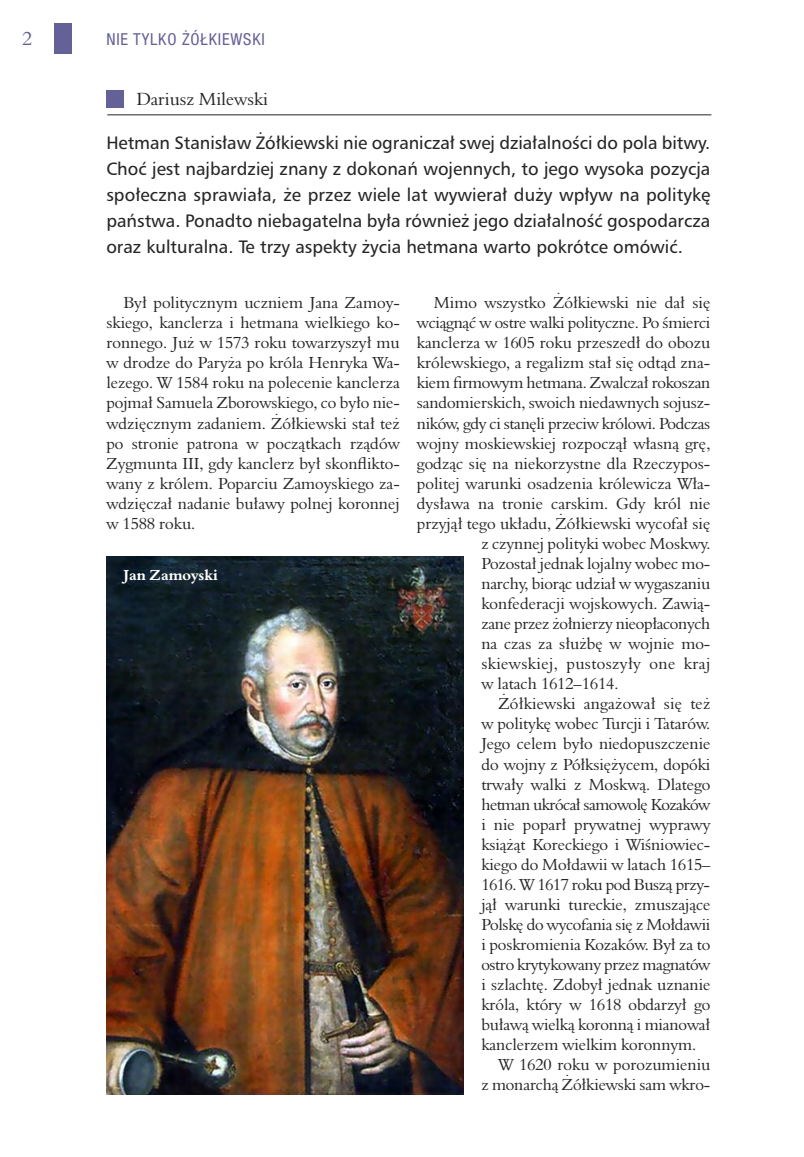
<style>
.page{position:relative;width:804px;height:1157px;background:#fff}
.page>*{position:absolute;margin:0;border:0;box-sizing:border-box;transform-origin:0 0}
.t1{font:19.5px "Aldine 401 EU";color:#636197}
.t2{font:18px/26.1px "Humnst 777 EU";color:#272526;text-align:justify}
.t3{font:18px "Aldine 401 EU";color:#272526}
.t4{font:16.5px/20.1px "Aldine 401 EU";letter-spacing:-.005em;color:#272526;text-align:justify}
.t5{font:16.5px "Aldine 401 EU";letter-spacing:-.025em;color:#272526}
.t6{font:16.5px "Aldine 401 EU";letter-spacing:.02em;color:#272526}
.t7{font:16.5px "Aldine 401 EU";letter-spacing:-.03em;color:#272526}
.t8{font:condensed 16.5px "Helvetica Neue LT Com";letter-spacing:.05em;color:#636197}
.t9{font:700 15px "Aldine 401 EU";color:#fff}
</style>
<div class="page">
<div style="left:54px;top:24px;width:17px;height:30px;background:#636197"></div>
<div style="left:106px;top:90px;width:17px;height:17px;background:#636197"></div>
<hr style="left:107px;top:114px;width:604px;height:1px;background:#272526">
<img style="left:106px;top:556px;width:357px;height:538px">
<p class="t1" style="left:22px;top:27px;width:11px">2</p>
<p class="t8" style="left:106px;top:29px;width:160px">NIE TYLKO ŻÓŁKIEWSKI</p>
<p class="t3" style="left:136px;top:88px;width:133px">Dariusz Milewski</p>
<p class="t2" style="left:106px;top:129px;width:605px">Hetman Stanisław Żółkiewski nie ograniczał swej działalności do pola bitwy.<br>Choć jest najbardziej znany z dokonań wojennych, to jego wysoka pozycja społeczna sprawiała, że przez wiele lat wywierał duży wpływ na politykę państwa. Ponadto niebagatelna była również jego działalność gospodarcza oraz kulturalna. Te trzy aspekty życia hetmana warto pokrótce omówić.</p>
<p class="t4" style="left:106px;top:292px;width:295px;text-indent:17px">Był politycznym uczniem Jana Zamoy&shy;skiego, kanclerza i hetmana wielkiego ko&shy;ronnego. Już w 1573 roku towarzyszył mu w drodze do Paryża po króla Henryka Wa&shy;lezego. W 1584 roku na polecenie kanclerza pojmał Samuela Zborowskiego, co było nie&shy;wdzięcznym zadaniem. Żółkiewski stał też po stronie patrona w początkach rządów Zygmunta III, gdy kanclerz był skonflikto&shy;wany z królem. Poparciu Zamoyskiego za&shy;wdzięczał nadanie buławy polnej koronnej w 1588 roku.</p>
<p class="t4" style="left:434px;top:292px;width:278px">Mimo wszystko Żółkiewski nie dał się</p>
<p class="t4" style="left:417px;top:313px;width:295px">wciągnąć w ostre walki polityczne. Po śmierci</p>
<p class="t4" style="left:417px;top:333px;width:295px">kanclerza w 1605 roku przeszedł do obozu</p>
<p class="t4" style="left:417px;top:353px;width:295px">królewskiego, a regalizm stał się odtąd zna-</p>
<p class="t4" style="left:417px;top:373px;width:295px">kiem firmowym hetmana. Zwalczał rokoszan</p>
<p class="t4" style="left:417px;top:393px;width:295px">sandomierskich, swoich niedawnych sojusz-</p>
<p class="t5" style="left:417px;top:413px;width:295px">ników, gdy ci stanęli przeciw królowi. Podczas</p>
<p class="t4" style="left:417px;top:433px;width:295px">wojny moskiewskiej rozpoczął własną grę,</p>
<p class="t4" style="left:417px;top:453px;width:295px">godząc się na niekorzystne dla Rzeczypos-</p>
<p class="t4" style="left:417px;top:473px;width:295px">politej warunki osadzenia królewicza Wła-</p>
<p class="t4" style="left:417px;top:493px;width:295px">dysława na tronie carskim. Gdy król nie</p>
<p class="t4" style="left:417px;top:513px;width:295px">przyjął tego układu, Żółkiewski wycofał się</p>
<p class="t4" style="left:481px;top:533px;width:230px">z czynnej polityki wobec Moskwy.</p>
<p class="t4" style="left:481px;top:553px;width:230px">Pozostał jednak lojalny wobec mo-</p>
<p class="t4" style="left:481px;top:573px;width:230px">narchy, biorąc udział w wygaszaniu</p>
<p class="t4" style="left:481px;top:593px;width:230px">konfederacji wojskowych. Zawią-</p>
<p class="t4" style="left:481px;top:613px;width:230px">zane przez żołnierzy nieopłaconych</p>
<p class="t4" style="left:481px;top:633px;width:230px">na czas za służbę w wojnie mo-</p>
<p class="t6" style="left:481px;top:653px;width:230px">skiewskiej, pustoszyły one kraj</p>
<p class="t4" style="left:481px;top:673px;width:139px">w latach 1612–1614.</p>
<p class="t4" style="left:498px;top:693px;width:213px">Żółkiewski angażował się też</p>
<p class="t4" style="left:481px;top:714px;width:230px">w politykę wobec Turcji i Tatarów.</p>
<p class="t4" style="left:481px;top:734px;width:230px">Jego celem było niedopuszczenie</p>
<p class="t4" style="left:481px;top:754px;width:230px">do wojny z Półksiężycem, dopóki</p>
<p class="t4" style="left:481px;top:774px;width:230px">trwały walki z Moskwą. Dlatego</p>
<p class="t7" style="left:481px;top:794px;width:230px">hetman ukrócał samowolę Kozaków</p>
<p class="t4" style="left:481px;top:814px;width:230px">i nie poparł prywatnej wyprawy</p>
<p class="t4" style="left:481px;top:834px;width:230px">książąt Koreckiego i Wiśniowiec-</p>
<p class="t4" style="left:481px;top:854px;width:230px">kiego do Mołdawii w latach 1615–</p>
<p class="t5" style="left:481px;top:874px;width:230px">1616. W 1617 roku pod Buszą przy-</p>
<p class="t4" style="left:481px;top:894px;width:230px">jął warunki tureckie, zmuszające</p>
<p class="t4" style="left:481px;top:914px;width:230px">Polskę do wycofania się z Mołdawii</p>
<p class="t4" style="left:481px;top:934px;width:230px">i poskromienia Kozaków. Był za to</p>
<p class="t4" style="left:481px;top:954px;width:230px">ostro krytykowany przez magnatów</p>
<p class="t4" style="left:481px;top:974px;width:230px">i szlachtę. Zdobył jednak uznanie</p>
<p class="t4" style="left:481px;top:994px;width:230px">króla, który w 1618 obdarzył go</p>
<p class="t4" style="left:481px;top:1014px;width:230px">buławą wielką koronną i mianował</p>
<p class="t4" style="left:481px;top:1034px;width:216px">kanclerzem wielkim koronnym.</p>
<p class="t4" style="left:498px;top:1054px;width:213px">W 1620 roku w porozumieniu</p>
<p class="t4" style="left:481px;top:1074px;width:230px">z monarchą Żółkiewski sam wkro-</p>
<p class="t9" style="left:123px;top:565px;width:96px">Jan zamoyski</p>
</div>
